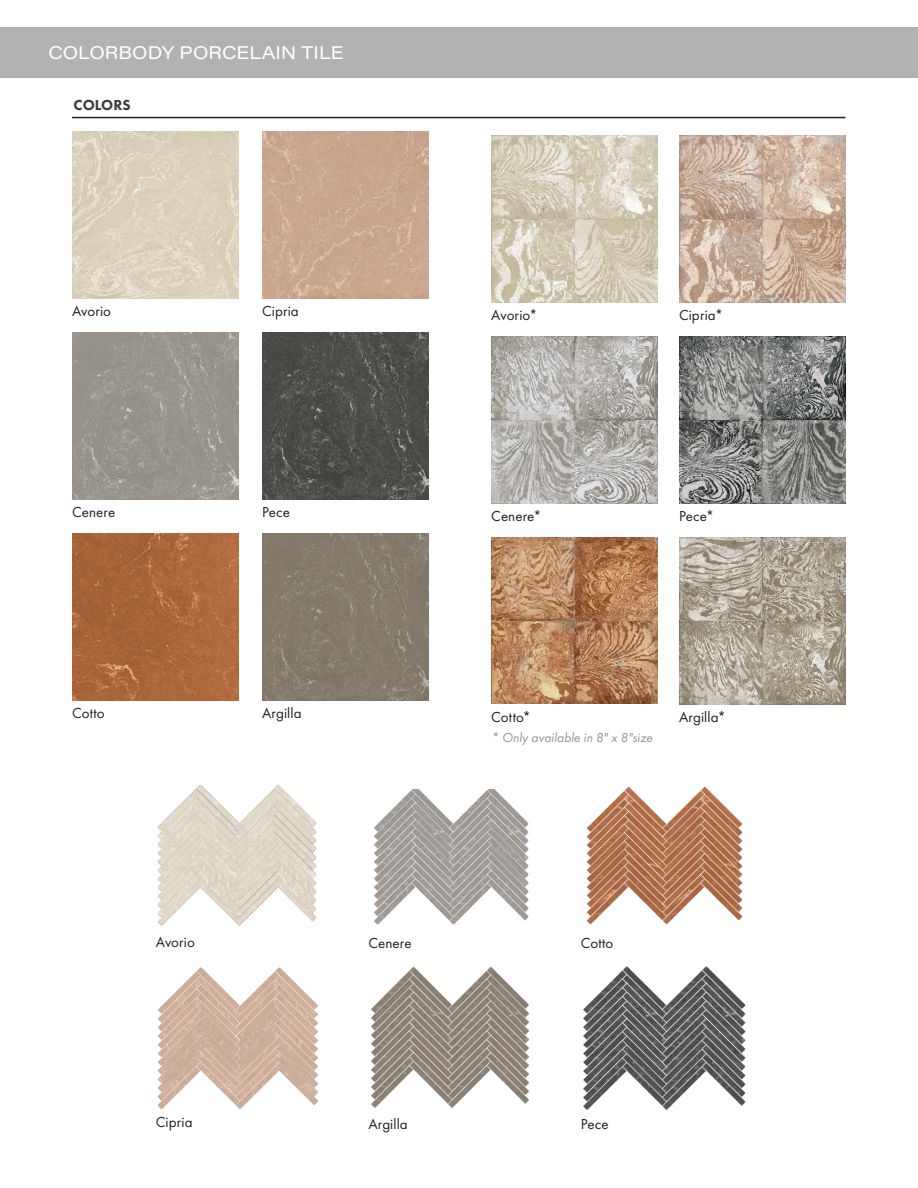
<style>
.page{position:relative;width:918px;height:1188px;background:#fff}
.page>*{position:absolute;margin:0;border:0;box-sizing:border-box;transform-origin:0 0}
.t1{font:18px "Acumin Pro Wide";letter-spacing:.005em;color:#fff}
.t2{font:15px "Futura PT";letter-spacing:.005em;color:#231f20}
.t3{font:800 15px "Futura PT";color:#3e3e3f}
.t4{font:italic 13.5px "Futura PT";color:#939598}
</style>
<div class="page">
<div style="left:0;top:27px;width:918px;height:50px;background:#b2b2b1"></div>
<hr style="left:72px;top:117px;width:773px;height:1px;background:#231f20">
<img style="left:72px;top:132px;width:166px;height:166px">
<img style="left:491px;top:136px;width:167px;height:166px">
<img style="left:157px;top:785px;width:160px;height:141px">
<img style="left:158px;top:967px;width:160px;height:142px">
<img style="left:262px;top:132px;width:166px;height:166px">
<img style="left:679px;top:136px;width:166px;height:166px">
<img style="left:262px;top:333px;width:166px;height:166px">
<img style="left:679px;top:337px;width:166px;height:166px">
<img style="left:262px;top:534px;width:166px;height:166px">
<img style="left:679px;top:538px;width:166px;height:166px">
<img style="left:72px;top:534px;width:166px;height:166px">
<img style="left:491px;top:538px;width:167px;height:166px">
<img style="left:587px;top:786px;width:156px;height:139px">
<img style="left:583px;top:966px;width:163px;height:144px">
<img style="left:72px;top:333px;width:166px;height:166px">
<img style="left:491px;top:337px;width:167px;height:166px">
<img style="left:374px;top:789px;width:155px;height:136px">
<img style="left:371px;top:966px;width:158px;height:142px">
<p class="t1" style="left:48px;top:39px;width:297px">COLORBODY PORCELAIN TILE</p>
<p class="t3" style="left:74px;top:96px;width:59px">COLORS</p>
<p class="t2" style="left:72px;top:302px;width:41px">Avorio</p>
<p class="t2" style="left:491px;top:307px;width:48px">Avorio*</p>
<p class="t2" style="left:262px;top:302px;width:38px">Cipria</p>
<p class="t2" style="left:679px;top:307px;width:46px">Cipria*</p>
<p class="t2" style="left:72px;top:503px;width:45px">Cenere</p>
<p class="t2" style="left:491px;top:508px;width:52px">Cenere*</p>
<p class="t2" style="left:262px;top:503px;width:29px">Pece</p>
<p class="t2" style="left:679px;top:508px;width:37px">Pece*</p>
<p class="t2" style="left:72px;top:704px;width:34px">Cotto</p>
<p class="t2" style="left:262px;top:704px;width:41px">Argilla</p>
<p class="t2" style="left:491px;top:708px;width:41px">Cotto*</p>
<p class="t2" style="left:679px;top:708px;width:48px">Argilla*</p>
<p class="t2" style="left:156px;top:933px;width:41px">Avorio</p>
<p class="t2" style="left:156px;top:1114px;width:38px">Cipria</p>
<p class="t2" style="left:368px;top:934px;width:45px">Cenere</p>
<p class="t2" style="left:368px;top:1115px;width:41px">Argilla</p>
<p class="t4" style="left:491px;top:730px;width:163px">* Only available in 8" x 8"size</p>
<p class="t2" style="left:581px;top:934px;width:34px">Cotto</p>
<p class="t2" style="left:581px;top:1115px;width:29px">Pece</p>
</div>
